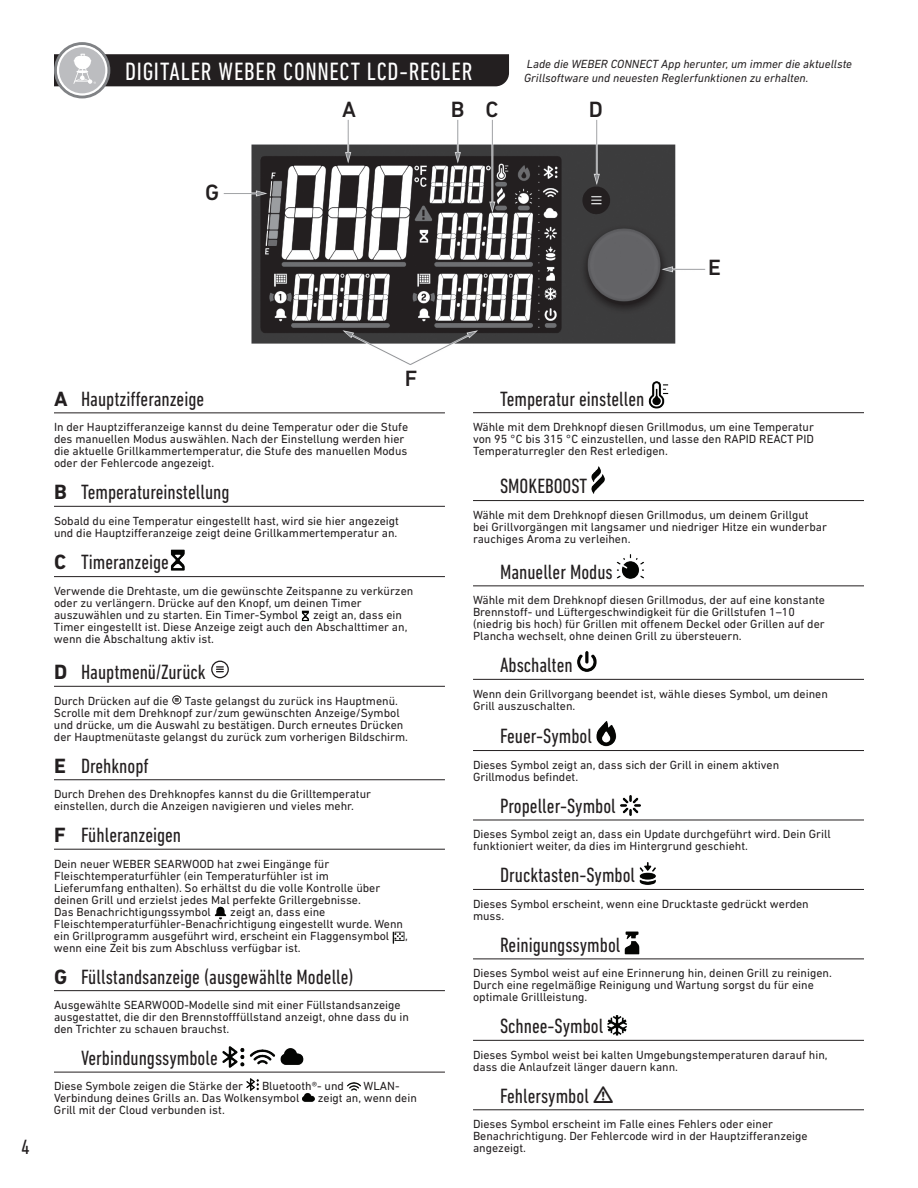
<style>
.page{position:relative;width:918px;height:1188px;background:#fff}
.page>*{position:absolute;margin:0;border:0;box-sizing:border-box;transform-origin:0 0}
.t1{font:condensed 25.5px "DIN Next LT Pro";letter-spacing:.03em;color:#fff}
.t2{font:500 22.5px "DIN Next LT Pro";color:#231f20}
.t3{font:condensed 21px "DIN Next LT Pro";color:#231f20}
.t4{font:12px/12px "DIN Next LT Pro";color:#231f20}
.t5{font:italic 12px/14.4px "DIN Next LT Pro";color:#231f20}
.s1{font-weight:700;font-stretch:normal}
</style>
<div class="page">
<svg style="left:54px;top:42px;width:56px;height:56px"></svg>
<svg style="left:57px;top:45px;width:50px;height:50px"></svg>
<div style="left:59px;top:47px;width:46px;height:46px;background:#bcbdc0;border-radius:50%"></div>
<svg style="left:54px;top:54px;width:455px;height:32px;background:#373435"></svg>
<img style="left:223px;top:119px;width:483px;height:246px">
<hr style="left:54px;top:412px;width:391px;height:1px;background:#231f20">
<hr style="left:54px;top:506px;width:391px;height:1px;background:#231f20">
<hr style="left:54px;top:576px;width:391px;height:1px;background:#231f20">
<hr style="left:54px;top:686px;width:391px;height:1px;background:#231f20">
<hr style="left:54px;top:779px;width:391px;height:1px;background:#231f20">
<hr style="left:54px;top:849px;width:391px;height:1px;background:#231f20">
<hr style="left:54px;top:990px;width:391px;height:1px;background:#231f20">
<hr style="left:54px;top:1072px;width:391px;height:1px;background:#231f20">
<img style="left:170px;top:549px;width:15px;height:22px">
<svg style="left:301px;top:610px;width:8px;height:12px"></svg>
<svg style="left:212px;top:661px;width:16px;height:17px"></svg>
<div style="left:211px;top:661px;width:18px;height:17px;border:1px solid #231f20;border-radius:50%"></div>
<svg style="left:217px;top:666px;width:6px;height:6px"></svg>
<div style="left:172px;top:695px;width:9px;height:9px;border:1px solid #231f20;border-radius:50%"></div>
<svg style="left:175px;top:698px;width:3px;height:4px"></svg>
<img style="left:214px;top:906px;width:13px;height:14px">
<svg style="left:392px;top:931px;width:13px;height:13px"></svg>
<img style="left:222px;top:1046px;width:23px;height:22px">
<img style="left:249px;top:1049px;width:27px;height:16px">
<img style="left:280px;top:1048px;width:24px;height:17px">
<svg style="left:246px;top:1078px;width:13px;height:12px"></svg>
<img style="left:347px;top:1082px;width:14px;height:8px">
<svg style="left:302px;top:1093px;width:13px;height:9px"></svg>
<hr style="left:473px;top:412px;width:391px;height:1px;background:#231f20">
<hr style="left:473px;top:500px;width:391px;height:1px;background:#231f20">
<hr style="left:473px;top:585px;width:391px;height:1px;background:#231f20">
<hr style="left:473px;top:679px;width:391px;height:1px;background:#231f20">
<hr style="left:473px;top:750px;width:391px;height:1px;background:#231f20">
<hr style="left:473px;top:820px;width:391px;height:1px;background:#231f20">
<hr style="left:473px;top:889px;width:391px;height:1px;background:#231f20">
<hr style="left:473px;top:959px;width:391px;height:1px;background:#231f20">
<hr style="left:473px;top:1040px;width:391px;height:1px;background:#231f20">
<hr style="left:473px;top:1109px;width:391px;height:1px;background:#231f20">
<img style="left:648px;top:381px;width:21px;height:28px">
<img style="left:591px;top:466px;width:14px;height:27px">
<img style="left:617px;top:554px;width:27px;height:25px">
<img style="left:577px;top:651px;width:20px;height:21px">
<img style="left:596px;top:721px;width:20px;height:25px">
<img style="left:620px;top:795px;width:21px;height:21px">
<img style="left:639px;top:863px;width:17px;height:22px">
<img style="left:624px;top:931px;width:16px;height:24px">
<img style="left:607px;top:1015px;width:20px;height:21px">
<p class="t5" style="left:524px;top:56px;width:329px">Lade die WEBER CONNECT App herunter, um immer die aktuellste<br>Grillsoftware und neuesten Reglerfunktionen zu erhalten.</p>
<h1 class="t1" style="left:125px;top:57px;width:349px">DIGITALER WEBER CONNECT LCD-REGLER</h1>
<h2 class="t2" style="left:342px;top:96px;width:15px">A</h2>
<h2 class="t2" style="left:451px;top:96px;width:49px">B C</h2>
<h2 class="t2" style="left:589px;top:96px;width:16px">D</h2>
<h2 class="t2" style="left:205px;top:179px;width:16px">G</h2>
<h2 class="t2" style="left:708px;top:255px;width:14px">E</h2>
<h3 class="t3" style="left:22px;top:1135px;width:10px">4</h3>
<h2 class="t2" style="left:405px;top:365px;width:14px">F</h2>
<h3 class="t3" style="left:54px;top:387px;width:152px"><span class="s1">A</span> Hauptzifferanzeige</h3>
<p class="t4" style="left:54px;top:421px;width:356px">In der Hauptzifferanzeige kannst du deine Temperatur oder die Stufe des manuellen Modus auswählen. Nach der Einstellung werden hier die aktuelle Grillkammertemperatur, die Stufe des manuellen Modus oder der Fehlercode angezeigt.</p>
<h3 class="t3" style="left:54px;top:480px;width:177px"><span class="s1">B</span> Temperatureinstellung</h3>
<p class="t4" style="left:54px;top:514px;width:347px">Sobald du eine Temperatur eingestellt hast, wird sie hier angezeigt und die Hauptzifferanzeige zeigt deine Grillkammertemperatur an.</p>
<h3 class="t3" style="left:54px;top:551px;width:116px"><span class="s1">C</span> Timeranzeige</h3>
<p class="t4" style="left:54px;top:585px;width:361px">Verwende die Drehtaste, um die gewünschte Zeitspanne zu verkürzen oder zu verlängern. Drücke auf den Knopf, um deinen Timer auszuwählen und zu starten. Ein Timer-Symbol zeigt an, dass ein Timer eingestellt ist. Diese Anzeige zeigt auch den Abschalttimer an, wenn die Abschaltung aktiv ist.</p>
<h3 class="t3" style="left:54px;top:660px;width:153px"><span class="s1">D</span> Hauptmenü/Zurück</h3>
<p class="t4" style="left:54px;top:694px;width:116px">Durch Drücken auf die</p>
<p class="t4" style="left:54px;top:694px;width:356px;text-indent:131px">Taste gelangst du zurück ins Hauptmenü.<br>Scrolle mit dem Drehknopf zur/zum gewünschten Anzeige/Symbol und drücke, um die Auswahl zu bestätigen. Durch erneutes Drücken der Hauptmenütaste gelangst du zurück zum vorherigen Bildschirm.</p>
<h3 class="t3" style="left:54px;top:754px;width:96px"><span class="s1">E</span> Drehknopf</h3>
<p class="t4" style="left:54px;top:788px;width:319px">Durch Drehen des Drehknopfes kannst du die Grilltemperatur einstellen, durch die Anzeigen navigieren und vieles mehr.</p>
<h3 class="t3" style="left:54px;top:823px;width:129px"><span class="s1">F</span> Fühleranzeigen</h3>
<p class="t4" style="left:54px;top:857px;width:328px">Dein neuer WEBER SEARWOOD hat zwei Eingänge für Fleischtemperaturfühler (ein Temperaturfühler ist im Lieferumfang enthalten). So erhältst du die volle Kontrolle über deinen Grill und erzielst jedes Mal perfekte Grillergebnisse.<br>Das Benachrichtigungssymbol</p>
<p class="t4" style="left:54px;top:905px;width:351px;text-indent:176px">zeigt an, dass eine<br>Fleischtemperaturfühler-Benachrichtigung eingestellt wurde. Wenn ein Grillprogramm ausgeführt wird, erscheint ein Flaggensymbol</p>
<p class="t4" style="left:405px;top:929px;width:4px">,</p>
<p class="t4" style="left:54px;top:941px;width:248px">wenn eine Zeit bis zum Abschluss verfügbar ist.</p>
<h3 class="t3" style="left:54px;top:965px;width:301px"><span class="s1">G</span> Füllstandsanzeige (ausgewählte Modelle)</h3>
<p class="t4" style="left:54px;top:999px;width:357px">Ausgewählte SEARWOOD-Modelle sind mit einer Füllstandsanzeige ausgestattet, die dir den Brennstofffüllstand anzeigt, ohne dass du in den Trichter zu schauen brauchst.</p>
<h3 class="t3" style="left:81px;top:1046px;width:138px">Verbindungssymbole</h3>
<p class="t4" style="left:54px;top:1080px;width:191px">Diese Symbole zeigen die Stärke der</p>
<p class="t4" style="left:262px;top:1080px;width:83px">Bluetooth®- und</p>
<p class="t4" style="left:364px;top:1080px;width:38px">WLAN-</p>
<p class="t4" style="left:54px;top:1092px;width:247px">Verbindung deines Grills an. Das Wolkensymbol</p>
<p class="t4" style="left:318px;top:1092px;width:101px">zeigt an, wenn dein</p>
<p class="t4" style="left:54px;top:1104px;width:172px">Grill mit der Cloud verbunden ist.</p>
<h3 class="t3" style="left:500px;top:387px;width:146px">Temperatur einstellen</h3>
<p class="t4" style="left:473px;top:421px;width:342px;text-align:justify">Wähle mit dem Drehknopf diesen Grillmodus, um eine Temperatur von 95 °C bis 315 °C einzustellen, und lasse den RAPID REACT PID Temperaturregler den Rest erledigen.</p>
<h3 class="t3" style="left:500px;top:474px;width:89px">SMOKEBOOST</h3>
<p class="t4" style="left:473px;top:509px;width:355px">Wähle mit dem Drehknopf diesen Grillmodus, um deinem Grillgut bei Grillvorgängen mit langsamer und niedriger Hitze ein wunderbar rauchiges Aroma zu verleihen.</p>
<h3 class="t3" style="left:500px;top:560px;width:114px">Manueller Modus</h3>
<p class="t4" style="left:473px;top:594px;width:354px">Wähle mit dem Drehknopf diesen Grillmodus, der auf eine konstante Brennstoff- und Lüftergeschwindigkeit für die Grillstufen 1–10 (niedrig bis hoch) für Grillen mit offenem Deckel oder Grillen auf der Plancha wechselt, ohne deinen Grill zu übersteuern.</p>
<h3 class="t3" style="left:500px;top:653px;width:74px">Abschalten</h3>
<p class="t4" style="left:473px;top:688px;width:356px">Wenn dein Grillvorgang beendet ist, wähle dieses Symbol, um deinen<br>Grill auszuschalten.</p>
<h3 class="t3" style="left:500px;top:724px;width:94px">Feuer-Symbol</h3>
<p class="t4" style="left:473px;top:759px;width:308px">Dieses Symbol zeigt an, dass sich der Grill in einem aktiven<br>Grillmodus befindet.</p>
<h3 class="t3" style="left:500px;top:794px;width:117px">Propeller-Symbol</h3>
<p class="t4" style="left:473px;top:828px;width:359px">Dieses Symbol zeigt an, dass ein Update durchgeführt wird. Dein Grill funktioniert weiter, da dies im Hintergrund geschieht.</p>
<h3 class="t3" style="left:500px;top:863px;width:137px">Drucktasten-Symbol</h3>
<p class="t4" style="left:473px;top:898px;width:337px">Dieses Symbol erscheint, wenn eine Drucktaste gedrückt werden muss.</p>
<h3 class="t3" style="left:500px;top:933px;width:122px">Reinigungssymbol</h3>
<p class="t4" style="left:473px;top:967px;width:360px">Dieses Symbol weist auf eine Erinnerung hin, deinen Grill zu reinigen.<br>Durch eine regelmäßige Reinigung und Wartung sorgst du für eine optimale Grillleistung.</p>
<h3 class="t3" style="left:500px;top:1014px;width:105px">Schnee-Symbol</h3>
<p class="t4" style="left:473px;top:1048px;width:356px">Dieses Symbol weist bei kalten Umgebungstemperaturen darauf hin, dass die Anlaufzeit länger dauern kann.</p>
<h3 class="t3" style="left:500px;top:1084px;width:90px">Fehlersymbol</h3>
<p class="t4" style="left:473px;top:1118px;width:336px">Dieses Symbol erscheint im Falle eines Fehlers oder einer<br>Benachrichtigung. Der Fehlercode wird in der Hauptzifferanzeige angezeigt.</p>
</div>
